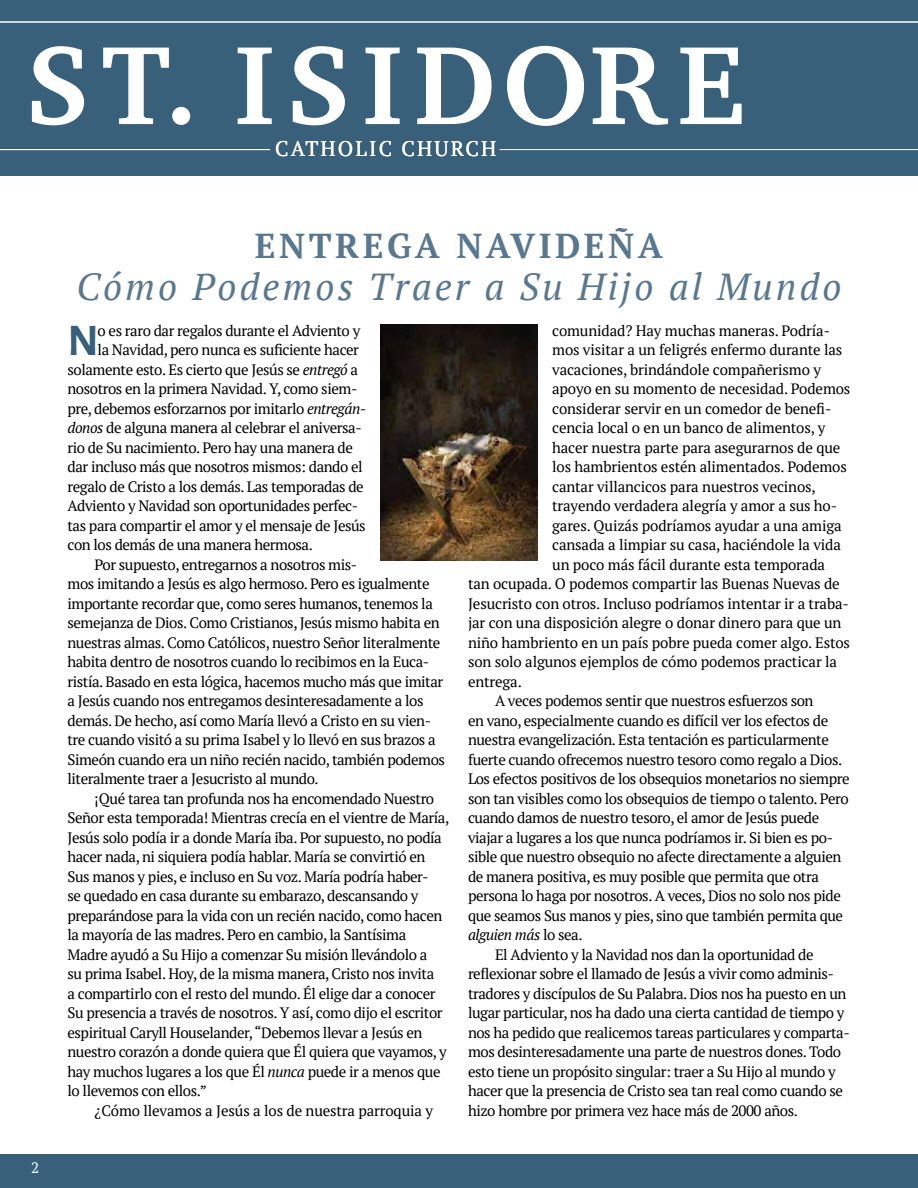
<style>
.page{position:relative;width:918px;height:1188px;background:#fff}
.page>*{position:absolute;margin:0;border:0;box-sizing:border-box;transform-origin:0 0}
.t1{font:700 114px "Charter";letter-spacing:.1em;color:#fff}
.t2{font:700 45.3px "Alegreya Sans";color:#39607a}
.t3{font:italic 37.5px "PT Serif";letter-spacing:.08em;color:#59778e}
.t4{font:700 34.5px "PT Serif";letter-spacing:.1em;color:#59778e}
.t5{font:21px "PT Serif";letter-spacing:.1em;color:#fff}
.t6{font:15px "PT Serif";letter-spacing:-.03em;color:#000}
.t7{font:15px "PT Serif";letter-spacing:-.01em;color:#000}
.t8{font:italic 15px "PT Serif";letter-spacing:-.03em;color:#000}
.t9{font:15px "PT Serif";color:#fff}
.s1{font-style:normal}
.s2{font-style:italic}
</style>
<div class="page">
<div style="left:0;top:0;width:918px;height:176px;background:#39607a"></div>
<hr style="left:500px;top:149px;width:418px;height:1px;background:#fff">
<div style="left:0;top:1154px;width:918px;height:34px;background:#39607a"></div>
<hr style="left:0;top:22px;width:918px;height:1px;background:#fff">
<hr style="left:0;top:149px;width:270px;height:1px;background:#fff">
<img style="left:381px;top:324px;width:157px;height:236px">
<h1 class="t1" style="left:25px;top:-13px;width:721px">ST. ISIDORE</h1>
<h3 class="t5" style="left:275px;top:135px;width:223px">CATHOLIC CHURCH</h3>
<p class="t9" style="left:31px;top:1158px;width:9px">2</p>
<h3 class="t4" style="left:255px;top:223px;width:410px">ENTREGA NAVIDEÑA</h3>
<h3 class="t3" style="left:76px;top:263px;width:767px">Cómo Podemos Traer a Su Hijo al Mundo</h3>
<h2 class="t2" style="left:68px;top:307px;width:33px">N</h2>
<p class="t6" style="left:98px;top:321px;width:264px">o es raro dar regalos durante el Adviento y</p>
<p class="t7" style="left:552px;top:321px;width:279px">comunidad? Hay muchas maneras. Podría-</p>
<p class="t7" style="left:552px;top:340px;width:292px">mos visitar a un feligrés enfermo durante las</p>
<p class="t7" style="left:552px;top:360px;width:270px">vacaciones, brindándole compañerismo y</p>
<p class="t7" style="left:552px;top:379px;width:300px">apoyo en su momento de necesidad. Podemos</p>
<p class="t7" style="left:552px;top:399px;width:281px">considerar servir en un comedor de benefi-</p>
<p class="t7" style="left:552px;top:418px;width:275px">cencia local o en un banco de alimentos, y</p>
<p class="t7" style="left:552px;top:438px;width:290px">hacer nuestra parte para asegurarnos de que</p>
<p class="t7" style="left:552px;top:457px;width:296px">los hambrientos estén alimentados. Podemos</p>
<p class="t7" style="left:552px;top:477px;width:265px">cantar villancicos para nuestros vecinos,</p>
<p class="t7" style="left:552px;top:496px;width:286px">trayendo verdadera alegría y amor a sus ho-</p>
<p class="t7" style="left:552px;top:516px;width:291px">gares. Quizás podríamos ayudar a una amiga</p>
<p class="t7" style="left:552px;top:535px;width:290px">cansada a limpiar su casa, haciéndole la vida</p>
<p class="t7" style="left:552px;top:555px;width:274px">un poco más fácil durante esta temporada</p>
<p class="t7" style="left:468px;top:574px;width:373px">tan ocupada. O podemos compartir las Buenas Nuevas de</p>
<p class="t7" style="left:468px;top:594px;width:382px">Jesucristo con otros. Incluso podríamos intentar ir a traba-</p>
<p class="t7" style="left:468px;top:613px;width:375px">jar con una disposición alegre o donar dinero para que un</p>
<p class="t7" style="left:468px;top:633px;width:384px">niño hambriento en un país pobre pueda comer algo. Estos</p>
<p class="t7" style="left:468px;top:652px;width:371px">son solo algunos ejemplos de cómo podemos practicar la</p>
<p class="t7" style="left:468px;top:672px;width:55px">entrega.</p>
<p class="t6" style="left:495px;top:691px;width:320px">A veces podemos sentir que nuestros esfuerzos son</p>
<p class="t6" style="left:468px;top:711px;width:362px">en vano, especialmente cuando es difícil ver los efectos de</p>
<p class="t6" style="left:468px;top:730px;width:362px">nuestra evangelización. Esta tentación es particularmente</p>
<p class="t6" style="left:468px;top:750px;width:376px">fuerte cuando ofrecemos nuestro tesoro como regalo a Dios.</p>
<p class="t6" style="left:468px;top:769px;width:383px">Los efectos positivos de los obsequios monetarios no siempre</p>
<p class="t6" style="left:468px;top:789px;width:382px">son tan visibles como los obsequios de tiempo o talento. Pero</p>
<p class="t6" style="left:468px;top:808px;width:353px">cuando damos de nuestro tesoro, el amor de Jesús puede</p>
<p class="t6" style="left:468px;top:828px;width:367px">viajar a lugares a los que nunca podríamos ir. Si bien es po-</p>
<p class="t6" style="left:468px;top:847px;width:375px">sible que nuestro obsequio no afecte directamente a alguien</p>
<p class="t6" style="left:468px;top:867px;width:352px">de manera positiva, es muy posible que permita que otra</p>
<p class="t6" style="left:468px;top:886px;width:374px">persona lo haga por nosotros. A veces, Dios no solo nos pide</p>
<p class="t6" style="left:468px;top:906px;width:377px">que seamos Sus manos y pies, sino que también permita que</p>
<p class="t8" style="left:468px;top:925px;width:116px">alguien más <span class="s1">lo sea.</span></p>
<p class="t6" style="left:495px;top:945px;width:320px">El Adviento y la Navidad nos dan la oportunidad de</p>
<p class="t6" style="left:468px;top:964px;width:367px">reflexionar sobre el llamado de Jesús a vivir como adminis-</p>
<p class="t6" style="left:468px;top:984px;width:380px">tradores y discípulos de Su Palabra. Dios nos ha puesto en un</p>
<p class="t6" style="left:468px;top:1003px;width:378px">lugar particular, nos ha dado una cierta cantidad de tiempo y</p>
<p class="t6" style="left:468px;top:1023px;width:383px">nos ha pedido que realicemos tareas particulares y comparta-</p>
<p class="t6" style="left:468px;top:1042px;width:375px">mos desinteresadamente una parte de nuestros dones. Todo</p>
<p class="t6" style="left:468px;top:1062px;width:369px">esto tiene un propósito singular: traer a Su Hijo al mundo y</p>
<p class="t6" style="left:468px;top:1081px;width:376px">hacer que la presencia de Cristo sea tan real como cuando se</p>
<p class="t6" style="left:468px;top:1101px;width:332px">hizo hombre por primera vez hace más de 2000 años.</p>
<p class="t6" style="left:98px;top:340px;width:263px">la Navidad, pero nunca es suficiente hacer</p>
<p class="t6" style="left:68px;top:360px;width:292px">solamente esto. Es cierto que Jesús se <span class="s2">entregó</span> a</p>
<p class="t6" style="left:68px;top:379px;width:291px">nosotros en la primera Navidad. Y, como siem-</p>
<p class="t6" style="left:68px;top:399px;width:300px">pre, debemos esforzarnos por imitarlo <span class="s2">entregán-</span></p>
<p class="t6" style="left:68px;top:418px;width:296px"><span class="s2">donos</span> de alguna manera al celebrar el aniversa-</p>
<p class="t6" style="left:68px;top:438px;width:287px">rio de Su nacimiento. Pero hay una manera de</p>
<p class="t6" style="left:68px;top:457px;width:297px">dar incluso más que nosotros mismos: dando el</p>
<p class="t6" style="left:68px;top:477px;width:298px">regalo de Cristo a los demás. Las temporadas de</p>
<p class="t6" style="left:68px;top:496px;width:292px">Adviento y Navidad son oportunidades perfec-</p>
<p class="t6" style="left:68px;top:516px;width:300px">tas para compartir el amor y el mensaje de Jesús</p>
<p class="t6" style="left:68px;top:535px;width:247px">con los demás de una manera hermosa.</p>
<p class="t6" style="left:95px;top:555px;width:264px">Por supuesto, entregarnos a nosotros mis-</p>
<p class="t6" style="left:68px;top:574px;width:364px">mos imitando a Jesús es algo hermoso. Pero es igualmente</p>
<p class="t6" style="left:68px;top:594px;width:367px">importante recordar que, como seres humanos, tenemos la</p>
<p class="t6" style="left:68px;top:613px;width:374px">semejanza de Dios. Como Cristianos, Jesús mismo habita en</p>
<p class="t6" style="left:68px;top:633px;width:374px">nuestras almas. Como Católicos, nuestro Señor literalmente</p>
<p class="t6" style="left:68px;top:652px;width:363px">habita dentro de nosotros cuando lo recibimos en la Euca-</p>
<p class="t6" style="left:68px;top:672px;width:377px">ristía. Basado en esta lógica, hacemos mucho más que imitar</p>
<p class="t6" style="left:68px;top:691px;width:357px">a Jesús cuando nos entregamos desinteresadamente a los</p>
<p class="t6" style="left:68px;top:711px;width:365px">demás. De hecho, así como María llevó a Cristo en su vien-</p>
<p class="t6" style="left:68px;top:730px;width:370px">tre cuando visitó a su prima Isabel y lo llevó en sus brazos a</p>
<p class="t6" style="left:68px;top:750px;width:379px">Simeón cuando era un niño recién nacido, también podemos</p>
<p class="t6" style="left:68px;top:769px;width:253px">literalmente traer a Jesucristo al mundo.</p>
<p class="t6" style="left:95px;top:789px;width:341px">¡Qué tarea tan profunda nos ha encomendado Nuestro</p>
<p class="t6" style="left:68px;top:808px;width:383px">Señor esta temporada! Mientras crecía en el vientre de María,</p>
<p class="t6" style="left:68px;top:828px;width:376px">Jesús solo podía ir a donde María iba. Por supuesto, no podía</p>
<p class="t6" style="left:68px;top:847px;width:360px">hacer nada, ni siquiera podía hablar. María se convirtió en</p>
<p class="t6" style="left:68px;top:867px;width:362px">Sus manos y pies, e incluso en Su voz. María podría haber-</p>
<p class="t6" style="left:68px;top:886px;width:353px">se quedado en casa durante su embarazo, descansando y</p>
<p class="t6" style="left:68px;top:906px;width:377px">preparándose para la vida con un recién nacido, como hacen</p>
<p class="t6" style="left:68px;top:925px;width:340px">la mayoría de las madres. Pero en cambio, la Santísima</p>
<p class="t6" style="left:68px;top:945px;width:361px">Madre ayudó a Su Hijo a comenzar Su misión llevándolo a</p>
<p class="t6" style="left:68px;top:964px;width:368px">su prima Isabel. Hoy, de la misma manera, Cristo nos invita</p>
<p class="t6" style="left:68px;top:984px;width:370px">a compartirlo con el resto del mundo. Él elige dar a conocer</p>
<p class="t6" style="left:68px;top:1003px;width:377px">Su presencia a través de nosotros. Y así, como dijo el escritor</p>
<p class="t6" style="left:68px;top:1023px;width:356px">espiritual Caryll Houselander, “Debemos llevar a Jesús en</p>
<p class="t6" style="left:68px;top:1042px;width:381px">nuestro corazón a donde quiera que Él quiera que vayamos, y</p>
<p class="t6" style="left:68px;top:1062px;width:375px">hay muchos lugares a los que Él <span class="s2">nunca</span> puede ir a menos que</p>
<p class="t6" style="left:68px;top:1081px;width:141px">lo llevemos con ellos.”</p>
<p class="t7" style="left:95px;top:1101px;width:340px">¿Cómo llevamos a Jesús a los de nuestra parroquia y</p>
</div>
